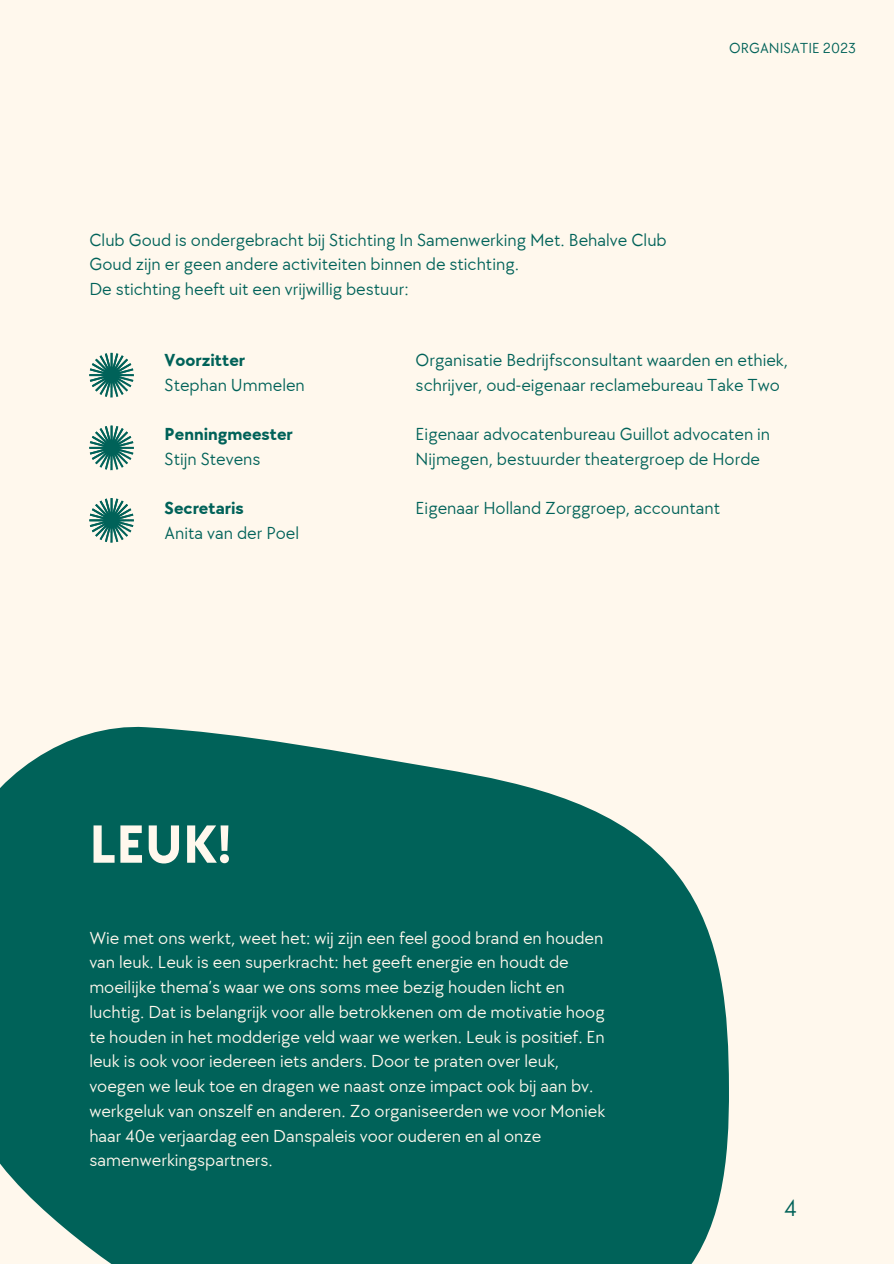
<style>
.page{position:relative;width:894px;height:1264px;background:#fff}
.page>*{position:absolute;margin:0;border:0;box-sizing:border-box;transform-origin:0 0}
.t1{font:700 55.65px "TT Chocolates";color:#fff8ed}
.t2{font:24px "TT Chocolates";color:#006259}
.t3{font:18px/24.8px "TT Chocolates";color:#fff8ed}
.t4{font:18px/24.8px "TT Chocolates";color:#006259}
.t5{font:700 18px "TT Chocolates";color:#006259}
.t6{font:15px "TT Chocolates";color:#006259}
</style>
<div class="page">
<div style="left:0;top:0;width:893px;height:1263px;background:#fff8ed"></div>
<svg style="left:89px;top:498px;width:45px;height:44px"></svg>
<svg style="left:89px;top:425px;width:45px;height:45px"></svg>
<svg style="left:89px;top:353px;width:45px;height:44px"></svg>
<svg style="left:0;top:726px;width:728px;height:537px;fill:#006259"></svg>
<p class="t6" style="left:729px;top:39px;width:128px">ORGANISATIE 2023</p>
<p class="t4" style="left:89px;top:228px;width:578px">Club Goud is ondergebracht bĳ Stichting In Samenwerking Met. Behalve Club<br>Goud zĳn er geen andere activiteiten binnen de stichting.<br>De stichting heeft uit een vrĳwillig bestuur:</p>
<p class="t5" style="left:165px;top:349px;width:82px">Voorzitter</p>
<p class="t4" style="left:165px;top:373px;width:142px">Stephan Ummelen</p>
<p class="t5" style="left:165px;top:424px;width:130px">Penningmeester</p>
<p class="t4" style="left:165px;top:447px;width:97px">Stĳn Stevens</p>
<p class="t5" style="left:165px;top:498px;width:81px">Secretaris</p>
<p class="t4" style="left:165px;top:521px;width:136px">Anita van der Poel</p>
<p class="t4" style="left:415px;top:348px;width:374px">Organisatie Bedrĳfsconsultant waarden en ethiek, schrĳver, oud-eigenaar reclamebureau Take Two</p>
<p class="t4" style="left:415px;top:422px;width:356px">Eigenaar advocatenbureau Guillot advocaten in<br>Nĳmegen, bestuurder theatergroep de Horde</p>
<p class="t4" style="left:415px;top:496px;width:306px">Eigenaar Holland Zorggroep, accountant</p>
<h1 class="t1" style="left:89px;top:812px;width:144px">LEUK!</h1>
<p class="t3" style="left:89px;top:925px;width:517px">Wie met ons werkt, weet het: wĳ zĳn een feel good brand en houden van leuk. Leuk is een superkracht: het geeft energie en houdt de moeilĳke thema’s waar we ons soms mee bezig houden licht en luchtig. Dat is belangrĳk voor alle betrokkenen om de motivatie hoog te houden in het modderige veld waar we werken. Leuk is positief. En leuk is ook voor iedereen iets anders. Door te praten over leuk, voegen we leuk toe en dragen we naast onze impact ook bĳ aan bv. werkgeluk van onszelf en anderen. Zo organiseerden we voor Moniek haar 40e verjaardag een Danspaleis voor ouderen en al onze samenwerkingspartners.</p>
<h2 class="t2" style="left:784px;top:1194px;width:14px">4</h2>
</div>
